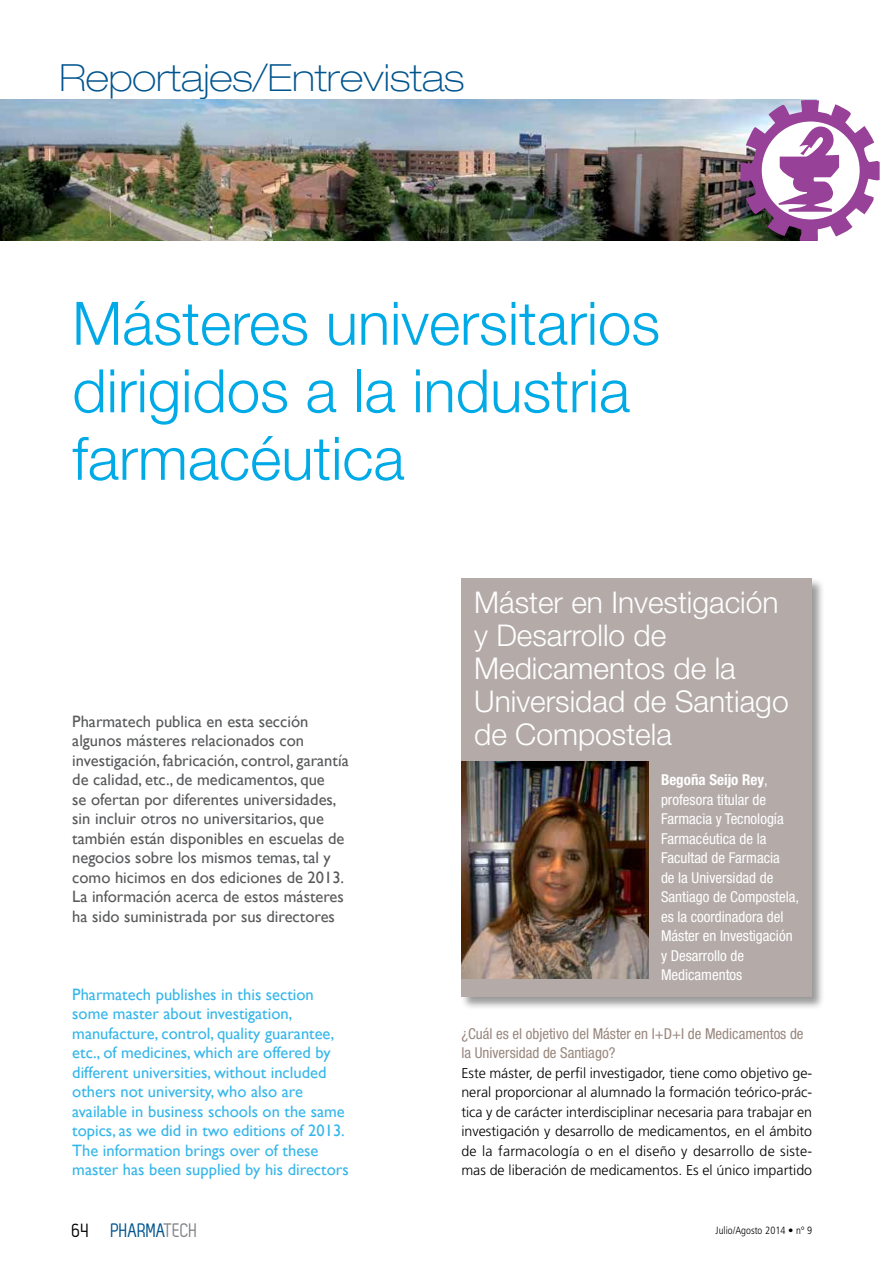
<style>
.page{position:relative;width:893px;height:1263px;background:#fff}
.page>*{position:absolute;margin:0;border:0;box-sizing:border-box;transform-origin:0 0}
.t1{font:300 60px/67.5px "Helvetica Neue LT Std";color:#00aae6}
.t2{font:100 expanded 37.5px "Helvetica Neue LT Std";color:#00548e}
.t3{font:300 30px/33px "Helvetica Neue LT Std";color:#fff}
.t4{font:19.5px "Zag";color:#00548e}
.t5{font:16.5px/19.5px "Gill Sans";color:#58595b}
.t6{font:16.5px/19.5px "Gill Sans";color:#35b6ea}
.t7{font:condensed 15px/19.5px "Helvetica Neue LT Std";color:#fff}
.t8{font:condensed 15px/19.5px "Helvetica Neue LT Std";color:#99877d}
.t9{font:300 14.25px/19.5px "Frutiger";color:#000;text-align:justify}
.t10{font:300 condensed 10.5px "Frutiger";color:#000}
.s1{font-weight:700}
.s2{color:#000}
.s3{color:#808285}
</style>
<div class="page">
<img style="left:0;top:100px;width:740px;height:141px">
<svg style="left:740px;top:100px;width:140px;height:141px"></svg>
<div style="left:460px;top:577px;width:366px;height:434px;background:#000;opacity:.4"></div>
<div style="left:461px;top:578px;width:351px;height:419px;background:#b4aba8"></div>
<img style="left:461px;top:761px;width:188px;height:218px">
<h2 class="t2" style="left:60px;top:56px;width:406px">Reportajes/Entrevistas</h2>
<h1 class="t1" style="left:72px;top:288px;width:589px">Másteres universitarios dirigidos a la industria farmacéutica</h1>
<p class="t5" style="left:72px;top:711px;width:278px">Pharmatech publica en esta sección algunos másteres relacionados con investigación, fabricación, control, garantía de calidad, etc., de medicamentos, que<br>se ofertan por diferentes universidades, sin incluir otros no universitarios, que también están disponibles en escuelas de negocios sobre los mismos temas, tal y como hicimos en dos ediciones de 2013.<br>La información acerca de estos másteres ha sido suministrada por sus directores</p>
<p class="t6" style="left:72px;top:984px;width:278px">Pharmatech publishes in this section some master about investigation, manufacture, control, quality guarantee, etc., of medicines, which are offered by different universities, without included others not university, who also are available in business schools on the same topics, as we did in two editions of 2013.<br>The information brings over of these master has been supplied by his directors</p>
<h3 class="t3" style="left:474px;top:585px;width:316px">Máster en Investigación y Desarrollo de<br>Medicamentos de la<br>Universidad de Santiago de Compostela</h3>
<p class="t7" style="left:661px;top:770px;width:140px"><span class="s1">Begoña Seijo Rey</span>, profesora titular de<br>Farmacia y Tecnología<br>Farmacéutica de la<br>Facultad de Farmacia<br>de la Universidad de<br>Santiago de Compostela, es la coordinadora del<br>Máster en Investigación y Desarrollo de<br>Medicamentos</p>
<p class="t8" style="left:461px;top:1023px;width:344px">¿Cuál es el objetivo del Máster en I+D+I de Medicamentos de la Universidad de Santiago?</p>
<p class="t9" style="left:461px;top:1063px;width:352px">Este máster, de perfil investigador, tiene como objetivo ge&shy;neral proporcionar al alumnado la formación teórico-prác&shy;tica y de carácter interdisciplinar necesaria para trabajar en investigación y desarrollo de medicamentos, en el ámbito de la farmacología o en el diseño y desarrollo de siste&shy;mas de liberación de medicamentos. Es el único impartido</p>
<p class="t4" style="left:72px;top:1219px;width:127px"><span class="s2">64</span> PHARMA<span class="s3">TECH</span></p>
<p class="t10" style="left:716px;top:1224px;width:98px">Julio/Agosto 2014 • nº 9</p>
</div>
